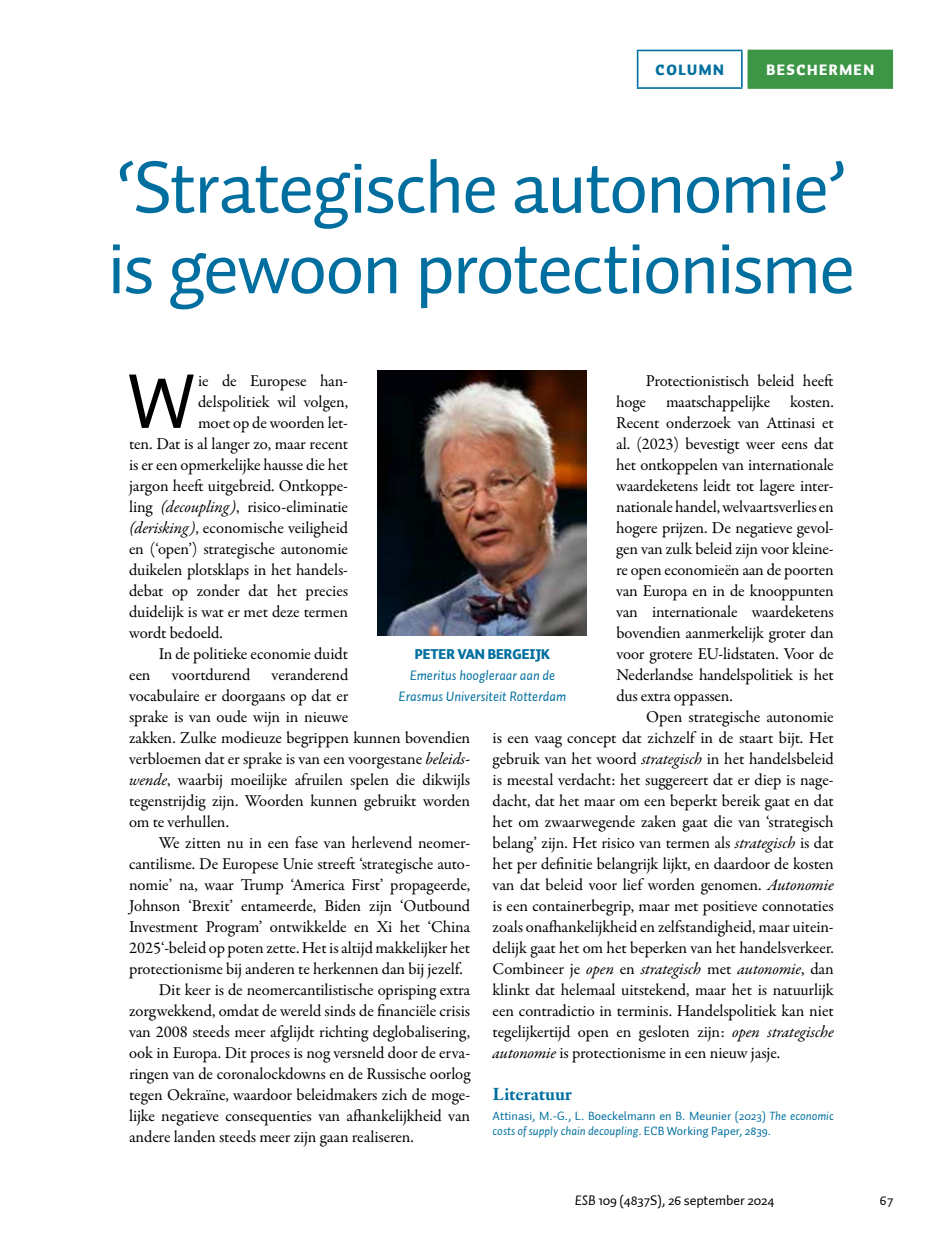
<style>
.page{position:relative;width:943px;height:1241px;background:#fff}
.page>*{position:absolute;margin:0;border:0;box-sizing:border-box;transform-origin:0 0}
.t1{font:78.4px "Auto 1";color:#000}
.t2{font:75.25px/80.5px "Auto 1";letter-spacing:-.03em;color:#006f9f}
.t3{font:700 19.25px "Garamond Premr Pro";letter-spacing:-.01em;color:#006f9f}
.t4{font:16.62px/21px "Garamond Premr Pro";letter-spacing:-.005em;color:#000;text-align:justify}
.t5{font:900 14.88px "Auto 1";letter-spacing:.1em;color:#fff}
.t6{font:900 14.88px "Auto 1";letter-spacing:.1em;color:#006f9f}
.t7{font:italic 14px/21px "Auto 1";color:#006f9f;text-align:center}
.t8{font:14px "Auto 1";letter-spacing:-.005em;color:#000}
.t9{font:900 14px "Auto 1";color:#006f9f}
.t10{font:12.25px/14.9px "Auto 1";color:#006f9f}
.s1{font-style:italic}
</style>
<div class="page">
<img style="left:378px;top:370px;width:208px;height:265px">
<svg style="left:742px;top:51px;width:1px;height:36px"></svg>
<div style="left:748px;top:50px;width:144px;height:38px;background:#3d9645"></div>
<hr style="left:636px;top:50px;width:106px;height:1px;background:#006f9f">
<hr style="left:636px;top:51px;width:2px;height:36px;background:#006f9f">
<hr style="left:741px;top:51px;width:1px;height:36px;background:#006f9f">
<hr style="left:636px;top:87px;width:106px;height:2px;background:#006f9f">
<hr style="left:747px;top:51px;width:2px;height:36px;background:#3d9645">
<hr style="left:747px;top:50px;width:146px;height:1px;background:#3d9645">
<hr style="left:891px;top:51px;width:2px;height:36px;background:#3d9645">
<hr style="left:747px;top:87px;width:146px;height:2px;background:#3d9645">
<p class="t6" style="left:655px;top:60px;width:70px">COLUMN</p>
<p class="t5" style="left:766px;top:60px;width:109px">BESCHERMEN</p>
<h2 class="t2" style="left:107px;top:148px;width:749px">‘Strategische autonomie’ is gewoon protectionisme</h2>
<p class="t4" style="left:616px;top:370px;width:219px;text-indent:30px">Protectionistisch beleid heeft hoge maatschappelijke kosten.<br>Recent onderzoek van Attinasi et al. (2023) bevestigt weer eens dat het ontkoppelen van internationale waardeketens leidt tot lagere inter&shy;nationale handel, welvaartsverlies en hogere prijzen. De negatieve gevol&shy;gen van zulk beleid zijn voor kleine&shy;re open economieën aan de poorten van Europa en in de knooppunten van internationale waardeketens bovendien aanmerkelijk groter dan voor grotere EU-lidstaten. Voor de Nederlandse handelspolitiek is het dus extra oppassen.</p>
<p class="t4" style="left:492px;top:706px;width:343px;text-indent:154px">Open strategische autonomie is een vaag concept dat zichzelf in de staart bijt. Het gebruik van het woord <span class="s1">strategisch</span> in het handelsbeleid is meestal verdacht: het suggereert dat er diep is nage&shy;dacht, dat het maar om een beperkt bereik gaat en dat het om zwaarwegende zaken gaat die van ‘strategisch belang’ zijn. Het risico van termen als <span class="s1">strategisch</span> is dat het per definitie belangrijk lijkt, en daardoor de kosten van dat beleid voor lief worden genomen. <span class="s1">Autonomie </span>is een containerbegrip, maar met positieve connotaties zoals onafhankelijkheid en zelfstandigheid, maar uitein&shy;delijk gaat het om het beperken van het handelsverkeer.<br>Combineer je <span class="s1">open</span> en <span class="s1">strategisch</span> met <span class="s1">autonomie</span>, dan klinkt dat helemaal uitstekend, maar het is natuurlijk een contradictio in terminis. Handelspolitiek kan niet tegelijkertijd open en gesloten zijn: <span class="s1">open strategische autonomie</span> is protectionisme in een nieuw jasje.</p>
<p class="t3" style="left:492px;top:1082px;width:81px">Literatuur</p>
<p class="t10" style="left:492px;top:1108px;width:343px">Attinasi, M.-G., L. Boeckelmann en B. Meunier (2023) <span class="s1">The economic costs of supply chain decoupling</span>. ECB Working Paper, 2839.</p>
<h1 class="t1" style="left:128px;top:352px;width:69px">W</h1>
<p class="t4" style="left:198px;top:370px;width:151px">ie de Europese han-</p>
<p class="t4" style="left:198px;top:391px;width:151px">delspolitiek wil volgen,</p>
<p class="t4" style="left:198px;top:412px;width:151px">moet op de woorden let-</p>
<p class="t4" style="left:129px;top:433px;width:221px">ten. Dat is al langer zo, maar recent</p>
<p class="t4" style="left:129px;top:454px;width:221px">is er een opmerkelijke hausse die het</p>
<p class="t4" style="left:129px;top:475px;width:220px">jargon heeft uitgebreid. Ontkoppe-</p>
<p class="t4" style="left:129px;top:496px;width:221px">ling <span class="s1">(decoupling)</span>, risico-eliminatie</p>
<p class="t4" style="left:129px;top:517px;width:221px"><span class="s1">(derisking)</span>, economische veiligheid</p>
<p class="t4" style="left:129px;top:538px;width:220px">en (‘open’) strategische autonomie</p>
<p class="t4" style="left:129px;top:559px;width:221px">duikelen plotsklaps in het handels-</p>
<p class="t4" style="left:129px;top:580px;width:220px">debat op zonder dat het precies</p>
<p class="t4" style="left:129px;top:601px;width:220px">duidelijk is wat er met deze termen</p>
<p class="t4" style="left:129px;top:622px;width:95px">wordt bedoeld.</p>
<p class="t4" style="left:159px;top:643px;width:191px">In de politieke economie duidt</p>
<p class="t4" style="left:129px;top:664px;width:23px">een</p>
<p class="t4" style="left:172px;top:664px;width:80px">voortdurend</p>
<p class="t9" style="left:415px;top:645px;width:136px">PETER VAN BERGEIJK</p>
<p class="t7" style="left:398px;top:664px;width:169px">Emeritus hoogleraar aan de<br>Erasmus Universiteit Rotterdam</p>
<p class="t4" style="left:129px;top:664px;width:343px;text-align:left;text-indent:143px">veranderend<br>vocabulaire er doorgaans op dat er<br>sprake is van oude wijn in nieuwe<br>zakken. Zulke modieuze begrippen kunnen bovendien verbloemen dat er sprake is van een voorgestane <span class="s1">beleids&shy;wende</span>, waarbij moeilijke afruilen spelen die dikwijls tegenstrijdig zijn. Woorden kunnen gebruikt worden om te verhullen.</p>
<p class="t4" style="left:159px;top:832px;width:313px">We zitten nu in een fase van herlevend neomer-</p>
<p class="t4" style="left:129px;top:853px;width:343px">cantilisme. De Europese Unie streeft ‘strategische auto-</p>
<p class="t4" style="left:129px;top:874px;width:343px">nomie’ na, waar Trump ‘America First’ propageerde,</p>
<p class="t4" style="left:129px;top:895px;width:343px">Johnson ‘Brexit’ entameerde, Biden zijn ‘Outbound</p>
<p class="t4" style="left:129px;top:916px;width:343px">Investment Program’ ontwikkelde en Xi het ‘China</p>
<p class="t4" style="left:129px;top:937px;width:343px">2025‘-beleid op poten zette. Het is altijd makkelijker het</p>
<p class="t4" style="left:129px;top:958px;width:335px">protectionisme bij anderen te herkennen dan bij jezelf.</p>
<p class="t4" style="left:159px;top:979px;width:313px">Dit keer is de neomercantilistische oprisping extra</p>
<p class="t4" style="left:129px;top:1000px;width:343px">zorgwekkend, omdat de wereld sinds de financiële crisis</p>
<p class="t4" style="left:129px;top:1021px;width:343px">van 2008 steeds meer afglijdt richting deglobalisering,</p>
<p class="t4" style="left:129px;top:1042px;width:343px">ook in Europa. Dit proces is nog versneld door de erva-</p>
<p class="t4" style="left:129px;top:1063px;width:343px">ringen van de coronalockdowns en de Russische oorlog</p>
<p class="t4" style="left:129px;top:1084px;width:343px">tegen Oekraïne, waardoor beleidmakers zich de moge-</p>
<p class="t4" style="left:129px;top:1105px;width:343px">lijke negatieve consequenties van afhankelijkheid van</p>
<p class="t4" style="left:129px;top:1126px;width:286px">andere landen steeds meer zijn gaan realiseren.</p>
<p class="t8" style="left:575px;top:1191px;width:201px"><span class="s1">ESB</span> 109 (4837S), 26 september 2024</p>
<p class="t8" style="left:879px;top:1191px;width:15px">67</p>
</div>
